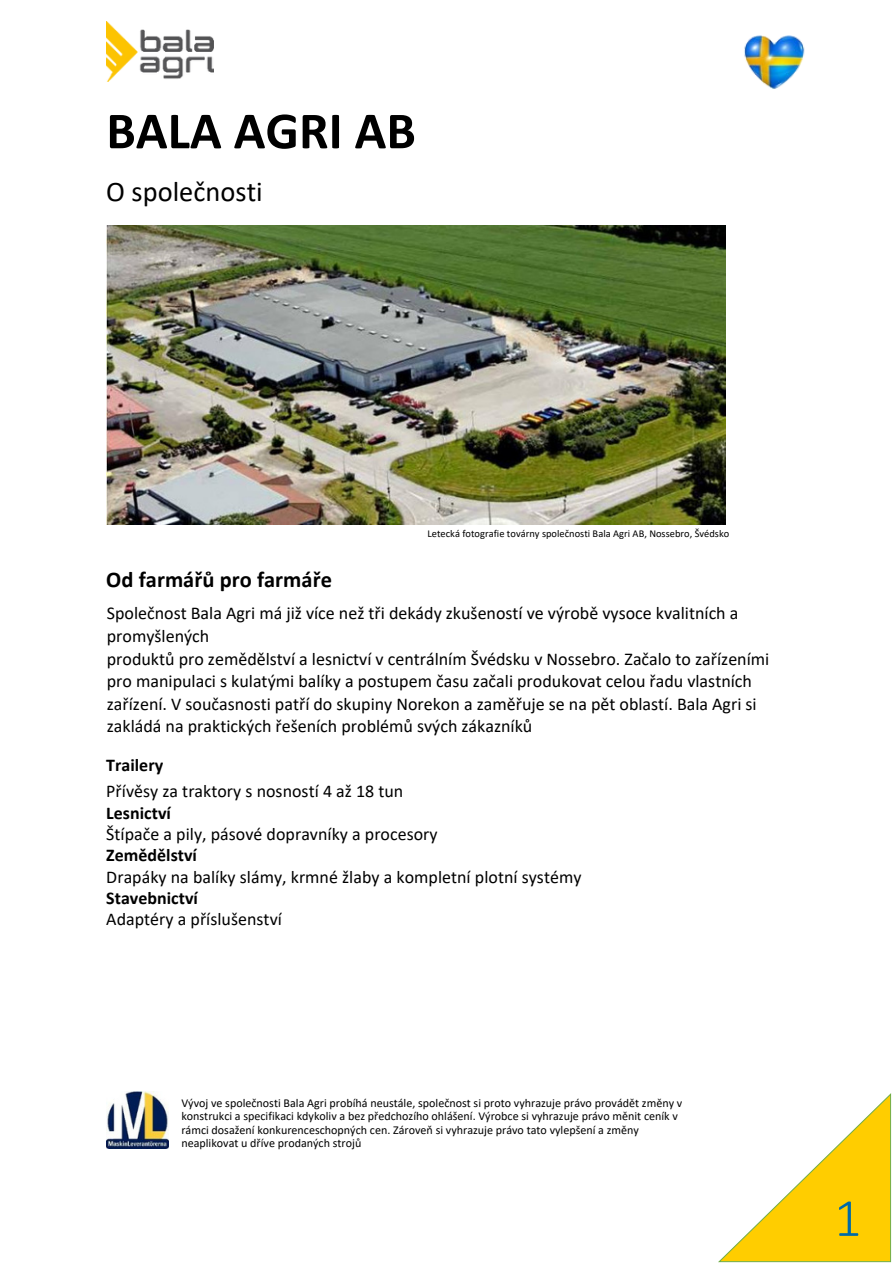
<style>
.page{position:relative;width:893px;height:1264px;background:#fff}
.page>*{position:absolute;margin:0;border:0;box-sizing:border-box;transform-origin:0 0}
.t1{font:300 54px "Calibri";color:#006aa7}
.t2{font:700 52.5px "Calibri";color:#000}
.t3{font:28.5px "Calibri";color:#000}
.t4{font:700 22.5px "Calibri";color:#000}
.t5{font:18px/22.5px "Calibri";color:#000}
.t6{font:700 18px "Calibri";color:#000}
.t7{font:12px/13.5px "Calibri";color:#000}
.t8{font:10.5px "Calibri";color:#000}
</style>
<div class="page">
<svg style="left:718px;top:1093px;width:173px;height:169px"></svg>
<img style="left:106px;top:21px;width:107px;height:60px">
<img style="left:106px;top:225px;width:619px;height:299px">
<img style="left:106px;top:1091px;width:62px;height:56px">
<img style="left:744px;top:35px;width:61px;height:54px">
<p class="t2" style="left:106px;top:109px;width:311px">BALA AGRI AB</p>
<p class="t3" style="left:106px;top:180px;width:158px">O společnosti</p>
<p class="t4" style="left:106px;top:569px;width:227px">Od farmářů pro farmáře</p>
<p class="t8" style="left:427px;top:529px;width:303px">Letecká fotografie továrny společnosti Bala Agri AB, Nossebro, Švédsko</p>
<p class="t5" style="left:107px;top:603px;width:633px">Společnost Bala Agri má již více než tři dekády zkušeností ve výrobě vysoce kvalitních a promyšlených</p>
<p class="t5" style="left:107px;top:648px;width:664px">produktů pro zemědělství a lesnictví v centrálním Švédsku v Nossebro. Začalo to zařízeními pro manipulaci s kulatými balíky a postupem času začali produkovat celou řadu vlastních zařízení. V současnosti patří do skupiny Norekon a zaměřuje se na pět oblastí. Bala Agri si zakládá na praktických řešeních problémů svých zákazníků</p>
<p class="t6" style="left:106px;top:757px;width:58px">Trailery</p>
<p class="t5" style="left:106px;top:781px;width:298px">Přívěsy za traktory s nosností 4 až 18 tun</p>
<p class="t6" style="left:106px;top:805px;width:66px">Lesnictví</p>
<p class="t5" style="left:106px;top:824px;width:333px">Štípače a pily, pásové dopravníky a procesory</p>
<p class="t6" style="left:106px;top:847px;width:92px">Zemědělství</p>
<p class="t5" style="left:106px;top:866px;width:476px">Drapáky na balíky slámy, krmné žlaby a kompletní plotní systémy</p>
<p class="t6" style="left:106px;top:890px;width:93px">Stavebnictví</p>
<p class="t5" style="left:106px;top:909px;width:177px">Adaptéry a příslušenství</p>
<p class="t7" style="left:181px;top:1097px;width:502px">Vývoj ve společnosti Bala Agri probíhá neustále, společnost si proto vyhrazuje právo provádět změny v konstrukci a specifikaci kdykoliv a bez předchozího ohlášení. Výrobce si vyhrazuje právo měnit ceník v rámci dosažení konkurenceschopných cen. Zároveň si vyhrazuje právo tato vylepšení a změny neaplikovat u dříve prodaných strojů</p>
<p class="t1" style="left:834px;top:1195px;width:29px">1</p>
</div>
